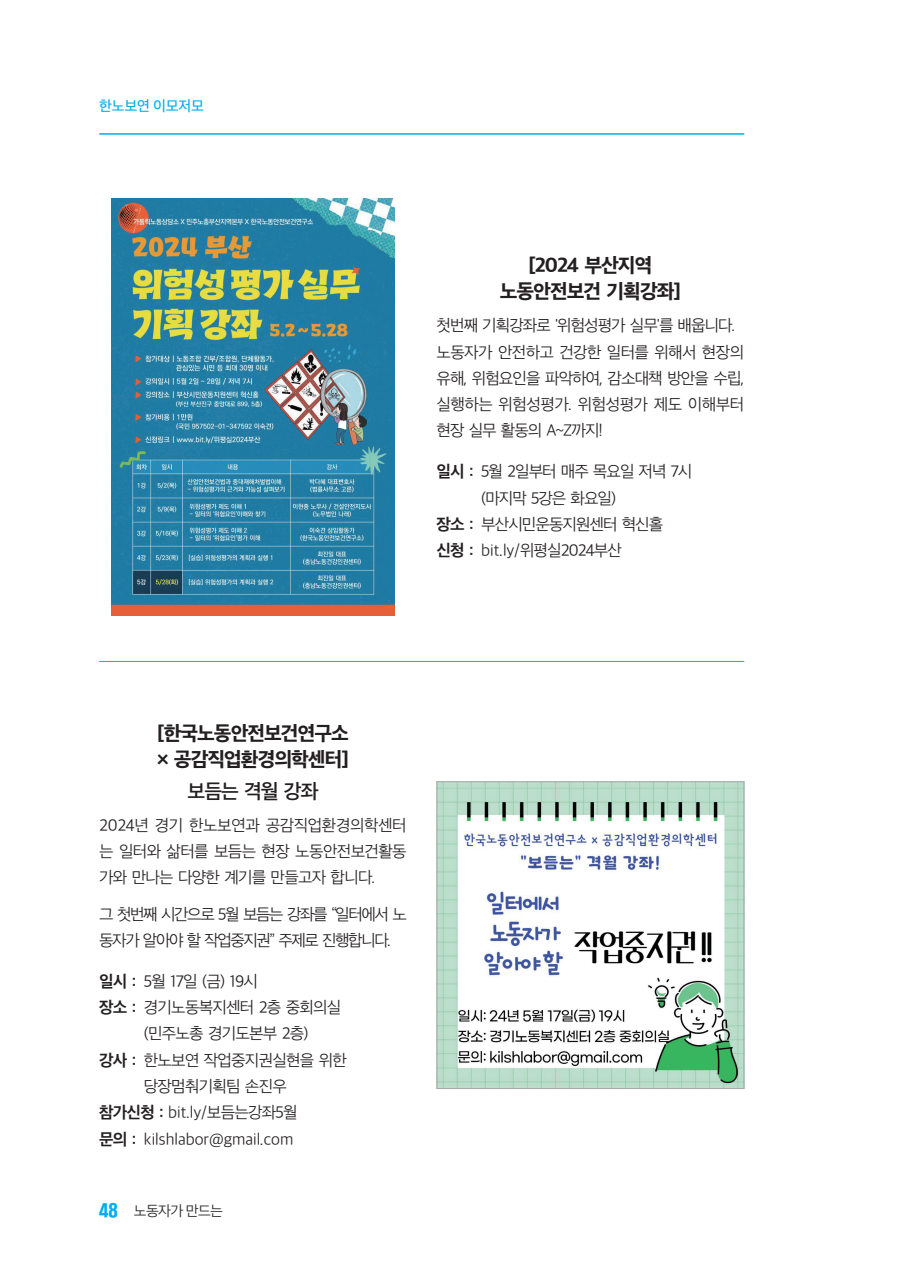
<style>
.page{position:relative;width:903px;height:1275px;background:#fff}
.page>*{position:absolute;margin:0;border:0;box-sizing:border-box;transform-origin:0 0}
.격자X__소제목_산돌고딕Neo_들여쓰기X{font:19.25px "SD Gothic Neoa h Ex Bd";letter-spacing:-.05em;color:#231f20}
.격자X__소제목_산돌고딕Neo_들여쓰기X-2{font:19.25px "SD Gothic Neoa f Sm";letter-spacing:-.05em;color:#231f20}
.본문_산돌고딕Neo{font:15.75px/26.2px "SD Gothic Neoa c Lt";letter-spacing:-.05em;color:#231f20;text-align:justify}
.본문_산돌고딕Neo-2{font:15.75px/26.2px "SD Gothic Neoa c Lt";letter-spacing:-.09em;color:#231f20}
.본문_산돌고딕Neo-3{font:15.75px "SD Gothic Neoa c Lt";color:#231f20}
.t1{font:14px "SD Gothic Neoa c Lt";letter-spacing:-.05em;color:#231f20}
.t2{font:14px "SD Gothic Neoa e Md";letter-spacing:-.02em;color:#00aeef}
.s1{font-family:"SD Gothic Neoa g Bd"}
.s2{font-family:"SD Gyeokdong G206 Hv";font-size:15.75px;color:#00aeef}
</style>
<div class="page">
<hr style="left:99px;top:133px;width:645px;height:2px;background:#00aeef">
<hr style="left:99px;top:661px;width:645px;height:1px;background:#00aeef">
<img style="left:111px;top:198px;width:284px;height:417px">
<img style="left:439px;top:783px;width:303px;height:304px">
<div style="left:437px;top:781px;width:307px;height:308px;border:1px solid #a8a9ad"></div>
<p class="t2" style="left:99px;top:99px;width:106px">한노보연 이모저모</p>
<p class="격자X__소제목_산돌고딕Neo_들여쓰기X" style="left:528px;top:255px;width:126px">[2024 부산지역</p>
<p class="격자X__소제목_산돌고딕Neo_들여쓰기X" style="left:500px;top:281px;width:183px">노동안전보건 기획강좌]</p>
<p class="본문_산돌고딕Neo" style="left:437px;top:312px;width:300px">첫번째 기획강좌로 '위험성평가 실무'를 배웁니다.</p>
<p class="본문_산돌고딕Neo" style="left:437px;top:339px;width:309px">노동자가 안전하고 건강한 일터를 위해서 현장의 유해, 위험요인을 파악하여, 감소대책 방안을 수립, 실행하는 위험성평가. 위험성평가 제도 이해부터 현장 실무 활동의 A~Z까지!</p>
<p class="본문_산돌고딕Neo" style="left:437px;top:459px;width:257px"><span class="s1">일시 :</span> 5월 2일부터 매주 목요일 저녁 7시</p>
<p class="본문_산돌고딕Neo" style="left:481px;top:485px;width:136px">(마지막 5강은 화요일)</p>
<p class="본문_산돌고딕Neo" style="left:437px;top:511px;width:228px"><span class="s1">장소 :</span> 부산시민운동지원센터 혁신홀</p>
<p class="본문_산돌고딕Neo" style="left:437px;top:537px;width:187px"><span class="s1">신청 :</span> bit.ly/위평실2024부산</p>
<p class="격자X__소제목_산돌고딕Neo_들여쓰기X" style="left:157px;top:724px;width:193px">[한국노동안전보건연구소</p>
<p class="격자X__소제목_산돌고딕Neo_들여쓰기X" style="left:157px;top:750px;width:193px">× 공감직업환경의학센터]</p>
<p class="격자X__소제목_산돌고딕Neo_들여쓰기X-2" style="left:188px;top:781px;width:132px">보듬는 격월 강좌</p>
<p class="본문_산돌고딕Neo" style="left:99px;top:812px;width:309px">2024년 경기 한노보연과 공감직업환경의학센터 는 일터와 삶터를 보듬는 현장 노동안전보건활동 가와 만나는 다양한 계기를 만들고자 합니다.</p>
<p class="본문_산돌고딕Neo-2" style="left:99px;top:901px;width:309px">그 첫번째 시간으로 5월 보듬는 강좌를 “일터에서 노 동자가 알아야 할 작업중지권” 주제로 진행합니다.</p>
<p class="본문_산돌고딕Neo" style="left:99px;top:968px;width:160px"><span class="s1">일시 :</span> 5월 17일 (금) 19시</p>
<p class="본문_산돌고딕Neo" style="left:99px;top:994px;width:244px"><span class="s1">장소 :</span> 경기노동복지센터 2층 중회의실</p>
<p class="본문_산돌고딕Neo" style="left:144px;top:1021px;width:166px">(민주노총 경기도본부 2층)</p>
<p class="본문_산돌고딕Neo" style="left:99px;top:1047px;width:249px"><span class="s1">강사 :</span> 한노보연 작업중지권실현을 위한</p>
<p class="본문_산돌고딕Neo" style="left:144px;top:1073px;width:144px">당장멈춰기획팀 손진우</p>
<p class="본문_산돌고딕Neo" style="left:99px;top:1099px;width:200px"><span class="s1">참가신청 :</span> bit.ly/보듬는강좌5월</p>
<p class="본문_산돌고딕Neo-3" style="left:99px;top:1131px;width:196px"><span class="s1">문의 :</span> kilshlabor@gmail.com</p>
<p class="t1" style="left:99px;top:1203px;width:125px"><span class="s2">48</span> 노동자가 만드는</p>
</div>
